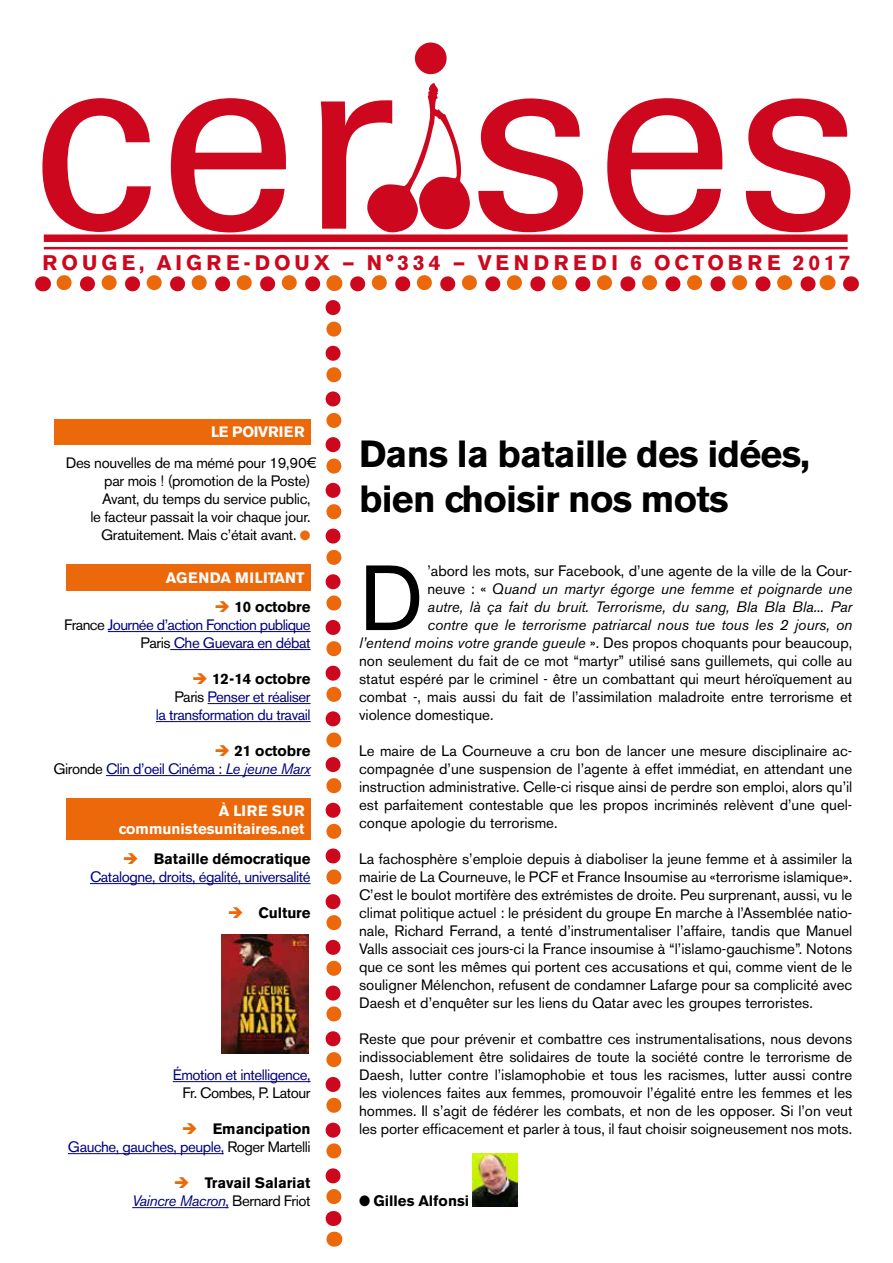
<style>
.page{position:relative;width:893px;height:1263px;background:#fff}
.page>*{position:absolute;margin:0;border:0;box-sizing:border-box;transform-origin:0 0}
.t1{font:91.5px "Akzidenz Grotesk BE";color:#000}
.t2{font:700 37.5px/45px "Akzidenz Grotesk BE";letter-spacing:-.02em;color:#000}
.t3{font:700 21px "Akzidenz Grotesk BE";letter-spacing:.2em;color:#cd071e}
.t4{font:15px/18px "Akzidenz Grotesk BE";color:#000;text-align:justify}
.t5{font:15px/18px "Akzidenz Grotesk BE";letter-spacing:-.03em;color:#000080;text-align:right}
.t6{font:italic 15px "Akzidenz Grotesk BE";color:#000}
.t7{font:15px/18px "Akzidenz Grotesk BE";letter-spacing:-.02em;color:#000;text-align:right}
.t8{font:700 15px/18px "Akzidenz Grotesk BE";letter-spacing:-.005em;color:#000;text-align:right}
.t9{font:700 15px/18px "Akzidenz Grotesk BE";color:#fff;text-align:right}
.t10{font:15px "Akzidenz Grotesk BE";letter-spacing:-.03em;color:#000}
.s1{color:#eb690b}
.s2{font-weight:700;color:#000}
.s3{color:#000}
.s4{font-style:italic}
.s5{font-weight:400;font-style:italic;color:#000080}
.s6{font-weight:400;color:#000080}
.s7{font-weight:400}
.s8{font-style:normal}
</style>
<div class="page">
<svg style="left:326px;top:307px;width:15px;height:919px"></svg>
<svg style="left:334px;top:1232px;width:1px;height:15px"></svg>
<svg style="left:43px;top:276px;width:1px;height:15px"></svg>
<svg style="left:850px;top:276px;width:1px;height:15px"></svg>
<svg style="left:64px;top:275px;width:764px;height:16px"></svg>
<hr style="left:108px;top:631px;width:203px;height:1px;background:#000080">
<hr style="left:170px;top:649px;width:141px;height:1px;background:#000080">
<hr style="left:208px;top:703px;width:103px;height:1px;background:#000080">
<hr style="left:156px;top:721px;width:155px;height:1px;background:#000080">
<hr style="left:106px;top:775px;width:205px;height:1px;background:#000080">
<hr style="left:90px;top:883px;width:221px;height:1px;background:#000080">
<hr style="left:173px;top:1081px;width:138px;height:1px;background:#000080">
<hr style="left:68px;top:1153px;width:156px;height:1px;background:#000080">
<hr style="left:132px;top:1207px;width:97px;height:1px;background:#000080">
<div style="left:54px;top:419px;width:257px;height:26px;background:#eb690b"></div>
<div style="left:67px;top:564px;width:244px;height:27px;background:#eb690b"></div>
<div style="left:67px;top:798px;width:244px;height:42px;background:#eb690b"></div>
<svg style="left:415px;top:43px;width:32px;height:31px"></svg>
<svg style="left:43px;top:98px;width:108px;height:134px"></svg>
<svg style="left:171px;top:98px;width:115px;height:134px"></svg>
<svg style="left:321px;top:83px;width:149px;height:149px"></svg>
<svg style="left:478px;top:98px;width:105px;height:134px"></svg>
<svg style="left:607px;top:98px;width:116px;height:134px"></svg>
<svg style="left:746px;top:98px;width:104px;height:134px"></svg>
<div style="left:44px;top:235px;width:804px;height:7px;background:#cd071e"></div>
<hr style="left:44px;top:247px;width:804px;height:2px;background:#cd071e">
<img style="left:221px;top:934px;width:87px;height:119px">
<img style="left:473px;top:1154px;width:44px;height:52px">
<h3 class="t3" style="left:43px;top:251px;width:809px">ROUGE, AIGRE-DOUX — N°334 — VENDREDI 6 OCTOBRE 2017</h3>
<p class="t9" style="left:211px;top:423px;width:95px">LE POIVRIER</p>
<p class="t7" style="left:66px;top:454px;width:246px">Des nouvelles de ma mémé pour 19,90€ par mois ! (promotion de la Poste)<br>Avant, du temps du service public,<br>le facteur passait la voir chaque jour.<br>Gratuitement. Mais c’était avant. <span class="s1">●</span></p>
<p class="t9" style="left:166px;top:569px;width:140px">AGENDA MILITANT</p>
<p class="t5" style="left:64px;top:598px;width:248px"><span class="s1">➔</span> <span class="s2">10 octobre<br></span><span class="s3">France</span> Journée d’action Fonction publique<br><span class="s3">Paris</span> Che Guevara en débat</p>
<p class="t5" style="left:156px;top:670px;width:156px"><span class="s1">➔</span> <span class="s2">12-14 octobre<br></span><span class="s3">Paris</span> Penser et réaliser<br>la transformation du travail</p>
<p class="t5" style="left:53px;top:742px;width:259px"><span class="s1">➔</span> <span class="s2">21 octobre<br></span><span class="s3">Gironde</span> Clin d’oeil Cinéma : <span class="s4">Le jeune Marx</span></p>
<p class="t9" style="left:119px;top:801px;width:187px">À LIRE SUR communistesunitaires.net</p>
<p class="t5" style="left:90px;top:850px;width:222px"><span class="s1">➔</span> <span class="s2">Bataille démocratique<br></span>Catalogne, droits, égalité, universalité</p>
<p class="t8" style="left:228px;top:904px;width:84px"><span class="s1">➔</span> Culture</p>
<p class="t5" style="left:173px;top:1066px;width:139px">Émotion et intelligence,</p>
<p class="t10" style="left:182px;top:1084px;width:130px">Fr. Combes, P. Latour</p>
<p class="t5" style="left:68px;top:1120px;width:244px"><span class="s1">➔</span> <span class="s2">Emancipation<br></span>Gauche, gauches, peuple, <span class="s3">Roger Martelli</span></p>
<p class="t8" style="left:132px;top:1174px;width:180px"><span class="s1">➔</span> Travail Salariat<br><span class="s5">Vaincre Macron</span><span class="s6">,</span> <span class="s7">Bernard Friot</span></p>
<h2 class="t2" style="left:359px;top:431px;width:452px">Dans la bataille des idées, bien choisir nos mots</h2>
<h1 class="t1" style="left:359px;top:544px;width:66px">D</h1>
<p class="t4" style="left:427px;top:562px;width:426px">’abord les mots, sur Facebook, d’une agente de la ville de la Cour-</p>
<p class="t6" style="left:427px;top:580px;width:426px"><span class="s8">neuve : «</span> Quand un martyr égorge une femme et poignarde une</p>
<p class="t6" style="left:427px;top:598px;width:426px">autre, là ça fait du bruit. Terrorisme, du sang, Bla Bla Bla... Par</p>
<p class="t6" style="left:427px;top:616px;width:426px">contre que le terrorisme patriarcal nous tue tous les 2 jours, on</p>
<p class="t4" style="left:359px;top:634px;width:495px"><span class="s4">l’entend moins votre grande gueule</span> ». Des propos choquants pour beaucoup,</p>
<p class="t4" style="left:359px;top:652px;width:495px">non seulement du fait de ce mot “martyr” utilisé sans guillemets, qui colle au</p>
<p class="t4" style="left:359px;top:670px;width:495px">statut espéré par le criminel - être un combattant qui meurt héroïquement au</p>
<p class="t4" style="left:359px;top:688px;width:495px">combat -, mais aussi du fait de l’assimilation maladroite entre terrorisme et</p>
<p class="t4" style="left:359px;top:706px;width:136px">violence domestique.</p>
<p class="t4" style="left:359px;top:742px;width:495px">Le maire de La Courneuve a cru bon de lancer une mesure disciplinaire ac&shy;compagnée d’une suspension de l’agente à effet immédiat, en attendant une instruction administrative. Celle-ci risque ainsi de perdre son emploi, alors qu’il est parfaitement contestable que les propos incriminés relèvent d’une quel&shy;conque apologie du terrorisme.</p>
<p class="t4" style="left:359px;top:850px;width:495px">La fachosphère s’emploie depuis à diaboliser la jeune femme et à assimiler la mairie de La Courneuve, le PCF et France Insoumise au «terrorisme islamique».<br>C’est le boulot mortifère des extrémistes de droite. Peu surprenant, aussi, vu le climat politique actuel : le président du groupe En marche à l’Assemblée natio&shy;nale, Richard Ferrand, a tenté d’instrumentaliser l’affaire, tandis que Manuel Valls associait ces jours-ci la France insoumise à “l’islamo-gauchisme”. Notons que ce sont les mêmes qui portent ces accusations et qui, comme vient de le souligner Mélenchon, refusent de condamner Lafarge pour sa complicité avec Daesh et d’enquêter sur les liens du Qatar avec les groupes terroristes.</p>
<p class="t4" style="left:359px;top:1030px;width:495px">Reste que pour prévenir et combattre ces instrumentalisations, nous devons indissociablement être solidaires de toute la société contre le terrorisme de Daesh, lutter contre l’islamophobie et tous les racismes, lutter aussi contre les violences faites aux femmes, promouvoir l’égalité entre les femmes et les hommes. Il s’agit de fédérer les combats, et non de les opposer. Si l’on veut les porter efficacement et parler à tous, il faut choisir soigneusement nos mots.</p>
<p class="t8" style="left:359px;top:1192px;width:112px">● Gilles Alfonsi</p>
</div>
